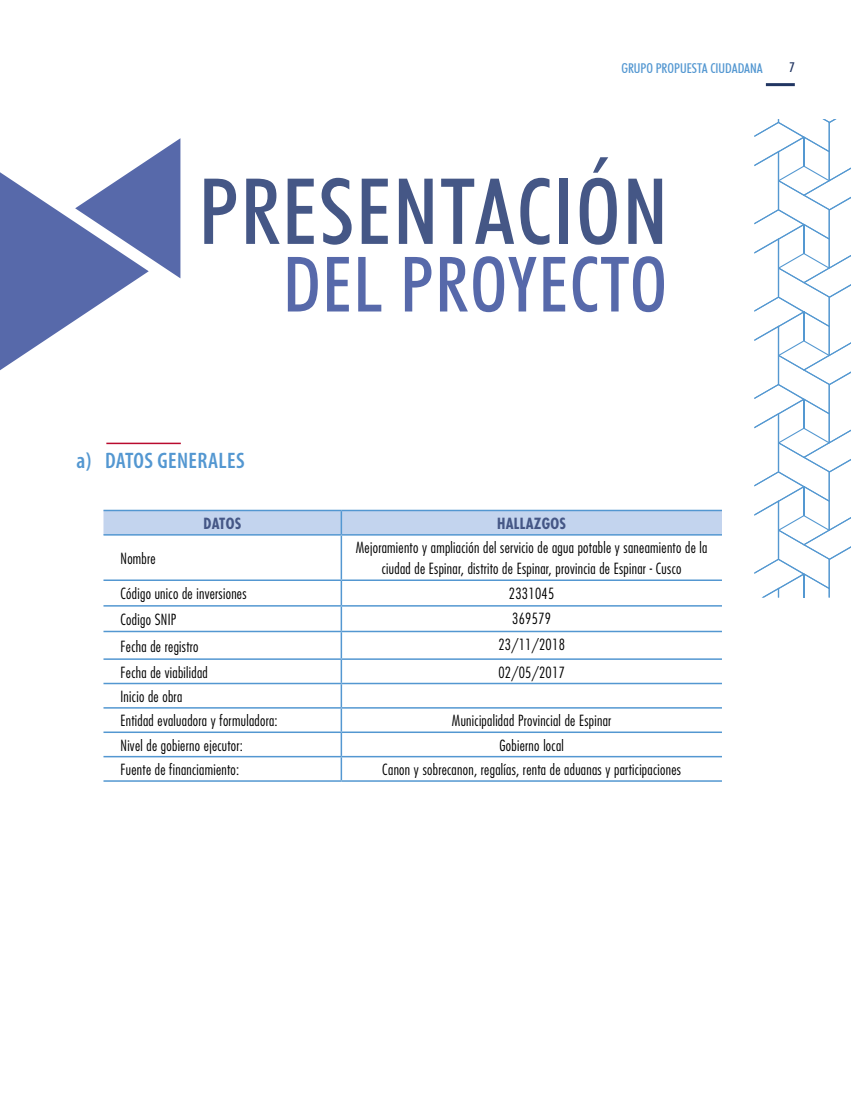
<style>
.page{position:relative;width:851px;height:1093px;background:#fff}
.page>*{position:absolute;margin:0;border:0;box-sizing:border-box;transform-origin:0 0}
.t1{font:500 condensed 91.5px "Futura BT";letter-spacing:.02em;color:#455786}
.t2{font:500 condensed 76.5px "Futura BT";letter-spacing:.02em;color:#5769aa}
.t3{font:600 condensed 22.5px "Myriad Pro";letter-spacing:.02em;color:#5397d1}
.t4{font:300 condensed 15px/21px "Futura Std";letter-spacing:.02em;color:#000;text-align:center}
.t5{font:700 condensed 15px "Futura Std";letter-spacing:.02em;color:#455786}
.t6{font:500 condensed 13.5px "Futura BT";color:#5397d1}
.t7{font:500 condensed 13.5px "Futura BT";color:#213562}
</style>
<div class="page">
<hr style="left:765px;top:83px;width:29px;height:3px;background:#213562">
<svg style="left:0;top:138px;width:180px;height:232px"></svg>
<div style="left:103px;top:511px;width:618px;height:23px;background:#c3d4ee"></div>
<hr style="left:103px;top:510px;width:238px;height:1px;background:#5397d1">
<hr style="left:341px;top:510px;width:380px;height:1px;background:#5397d1">
<hr style="left:340px;top:511px;width:2px;height:23px;background:#5397d1">
<hr style="left:103px;top:534px;width:238px;height:1px;background:#5397d1">
<hr style="left:341px;top:534px;width:380px;height:1px;background:#5397d1">
<hr style="left:340px;top:535px;width:2px;height:44px;background:#5397d1">
<hr style="left:103px;top:579px;width:238px;height:2px;background:#5397d1">
<hr style="left:341px;top:579px;width:380px;height:2px;background:#5397d1">
<hr style="left:340px;top:581px;width:2px;height:24px;background:#5397d1">
<hr style="left:103px;top:605px;width:238px;height:1px;background:#5397d1">
<hr style="left:341px;top:605px;width:380px;height:1px;background:#5397d1">
<hr style="left:340px;top:606px;width:2px;height:25px;background:#5397d1">
<hr style="left:103px;top:631px;width:238px;height:1px;background:#5397d1">
<hr style="left:341px;top:631px;width:380px;height:1px;background:#5397d1">
<hr style="left:340px;top:632px;width:2px;height:26px;background:#5397d1">
<hr style="left:103px;top:658px;width:238px;height:2px;background:#5397d1">
<hr style="left:341px;top:658px;width:380px;height:2px;background:#5397d1">
<hr style="left:340px;top:660px;width:2px;height:23px;background:#5397d1">
<hr style="left:103px;top:683px;width:238px;height:1px;background:#5397d1">
<hr style="left:341px;top:683px;width:380px;height:1px;background:#5397d1">
<hr style="left:340px;top:684px;width:2px;height:23px;background:#5397d1">
<hr style="left:103px;top:707px;width:238px;height:1px;background:#5397d1">
<hr style="left:341px;top:707px;width:380px;height:1px;background:#5397d1">
<hr style="left:340px;top:708px;width:2px;height:23px;background:#5397d1">
<hr style="left:103px;top:731px;width:238px;height:2px;background:#5397d1">
<hr style="left:341px;top:731px;width:380px;height:2px;background:#5397d1">
<hr style="left:340px;top:733px;width:2px;height:23px;background:#5397d1">
<hr style="left:103px;top:756px;width:238px;height:1px;background:#5397d1">
<hr style="left:341px;top:756px;width:380px;height:1px;background:#5397d1">
<hr style="left:340px;top:757px;width:2px;height:23px;background:#5397d1">
<hr style="left:103px;top:780px;width:238px;height:2px;background:#5397d1">
<hr style="left:341px;top:780px;width:380px;height:2px;background:#5397d1">
<hr style="left:106px;top:443px;width:75px;height:1px;background:#b90b2e">
<svg style="left:754px;top:119px;width:96px;height:478px"></svg>
<p class="t6" style="left:621px;top:60px;width:143px">GRUPO PROPUESTA CIUDADANA</p>
<p class="t7" style="left:789px;top:59px;width:7px">7</p>
<h1 class="t1" style="left:198px;top:156px;width:471px">PRESENTACIÓN</h1>
<h2 class="t2" style="left:283px;top:238px;width:386px">DEL PROYECTO</h2>
<h3 class="t3" style="left:77px;top:447px;width:169px">a) DATOS GENERALES</h3>
<p class="t5" style="left:203px;top:514px;width:39px">DATOS</p>
<p class="t5" style="left:497px;top:514px;width:71px">HALLAZGOS</p>
<p class="t4" style="left:120px;top:548px;width:37px">Nombre</p>
<p class="t4" style="left:356px;top:537px;width:353px">Mejoramiento y ampliación del servicio de agua potable y saneamiento de la ciudad de Espinar, distrito de Espinar, provincia de Espinar - Cusco</p>
<p class="t4" style="left:120px;top:583px;width:128px">Código unico de inversiones</p>
<p class="t4" style="left:509px;top:582px;width:47px">2331045</p>
<p class="t4" style="left:120px;top:609px;width:57px">Codigo SNIP</p>
<p class="t4" style="left:512px;top:608px;width:40px">369579</p>
<p class="t4" style="left:120px;top:635px;width:80px">Fecha de registro</p>
<p class="t4" style="left:498px;top:634px;width:68px">23/11/2018</p>
<p class="t4" style="left:120px;top:661px;width:89px">Fecha de viabilidad</p>
<p class="t4" style="left:498px;top:661px;width:68px">02/05/2017</p>
<p class="t4" style="left:120px;top:684px;width:159px;line-height:24.5px;text-align:left">Inicio de obra<br>Entidad evaluadora y formuladora:</p>
<p class="t4" style="left:452px;top:710px;width:161px">Municipalidad Provincial de Espinar</p>
<p class="t4" style="left:120px;top:734px;width:124px">Nivel de gobierno ejecutor:</p>
<p class="t4" style="left:499px;top:734px;width:66px">Gobierno local</p>
<p class="t4" style="left:120px;top:759px;width:120px">Fuente de financiamiento:</p>
<p class="t4" style="left:382px;top:759px;width:300px">Canon y sobrecanon, regalías, renta de aduanas y participaciones</p>
</div>
